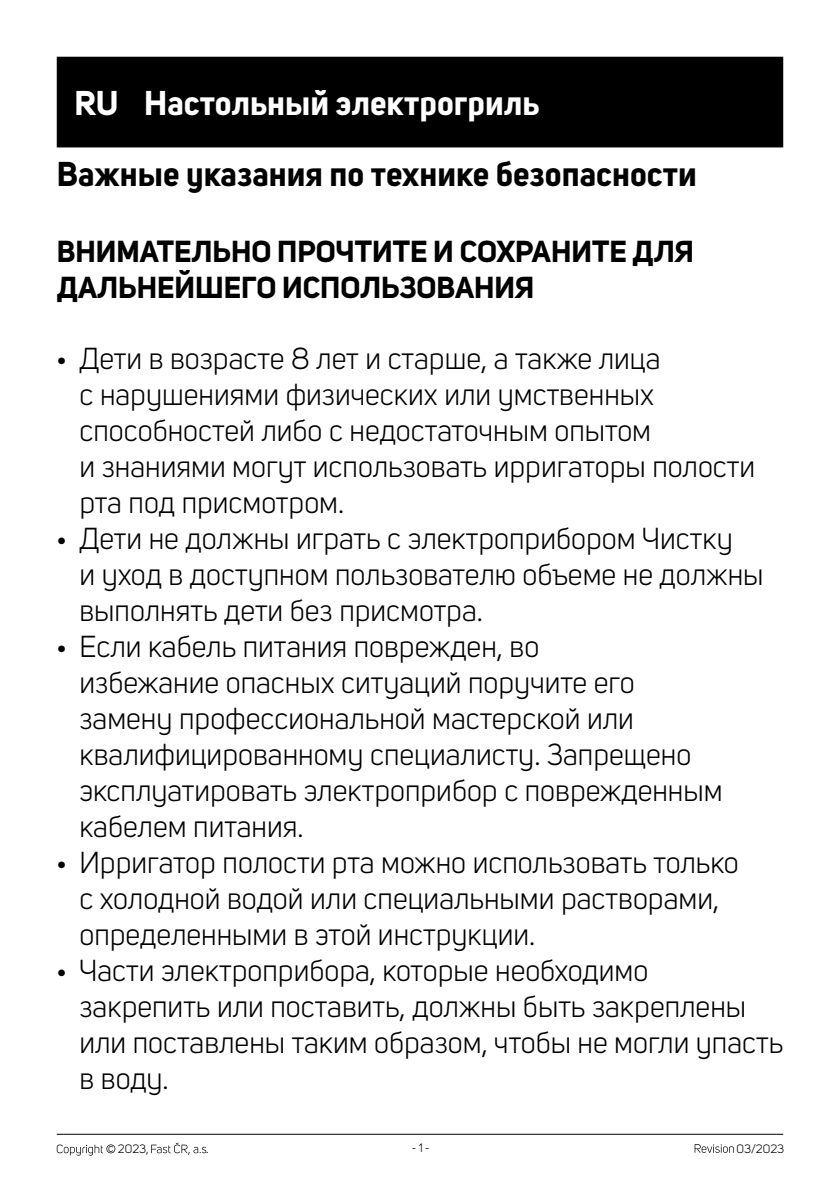
<style>
.page{position:relative;width:840px;height:1191px;background:#fff}
.page>*{position:absolute;margin:0;border:0;box-sizing:border-box;transform-origin:0 0}
.t1{font:700 34px "Uni Sans";color:#000}
.t2{font:700 34px "Uni Sans";color:#fff}
.t3{font:30px/36px "Uni Sans";color:#000}
.t4{font:700 30px/36px "Uni Sans";color:#000}
.t5{font:12px "Uni Sans";color:#000}
.s1{font-size:23px}
</style>
<div class="page">
<hr style="left:57px;top:1133px;width:725px;height:1px;background:#000">
<svg style="left:694px;top:1144px;width:39px;height:8px"></svg>
<svg style="left:57px;top:1144px;width:58px;height:11px"></svg>
<svg style="left:151px;top:1142px;width:55px;height:12px"></svg>
<div style="left:57px;top:57px;width:725px;height:90px;background:#000"></div>
<p class="t2" style="left:74px;top:82px;width:466px">RU Настольный электрогриль</p>
<p class="t1" style="left:57px;top:153px;width:641px">Важные указания по технике безопасности</p>
<p class="t4" style="left:57px;top:233px;width:638px">ВНИМАТЕЛЬНО ПРОЧТИТЕ И СОХРАНИТЕ ДЛЯ<br>ДАЛЬНЕЙШЕГО ИСПОЛЬЗОВАНИЯ</p>
<p class="t3" style="left:79px;top:340px;width:676px;text-indent:-23px"><span class="s1">•</span> Дети в возрасте 8 лет и старше, а также лица<br>с нарушениями физических или умственных способностей либо с недостаточным опытом<br>и знаниями могут использовать ирригаторы полости рта под присмотром.</p>
<p class="t3" style="left:79px;top:520px;width:685px;text-indent:-23px"><span class="s1">•</span> Дети не должны играть с электроприбором Чистку<br>и уход в доступном пользователю объеме не должны выполнять дети без присмотра.</p>
<p class="t3" style="left:79px;top:628px;width:644px;text-indent:-23px"><span class="s1">•</span> Если кабель питания поврежден, во<br>избежание опасных ситуаций поручите его замену профессиональной мастерской или квалифицированному специалисту. Запрещено эксплуатировать электроприбор с поврежденным кабелем питания.</p>
<p class="t3" style="left:79px;top:844px;width:660px;text-indent:-23px"><span class="s1">•</span> Ирригатор полости рта можно использовать только с холодной водой или специальными растворами, определенными в этой инструкции.</p>
<p class="t3" style="left:79px;top:952px;width:704px;text-indent:-23px"><span class="s1">•</span> Части электроприбора, которые необходимо закрепить или поставить, должны быть закреплены или поставлены таким образом, чтобы не могли упасть в воду.</p>
<p class="t5" style="left:118px;top:1142px;width:32px">2023,</p>
<p class="t5" style="left:206px;top:1142px;width:4px">.</p>
<p class="t5" style="left:411px;top:1141px;width:19px">- 1 -</p>
<p class="t5" style="left:736px;top:1141px;width:49px">03/2023</p>
</div>
